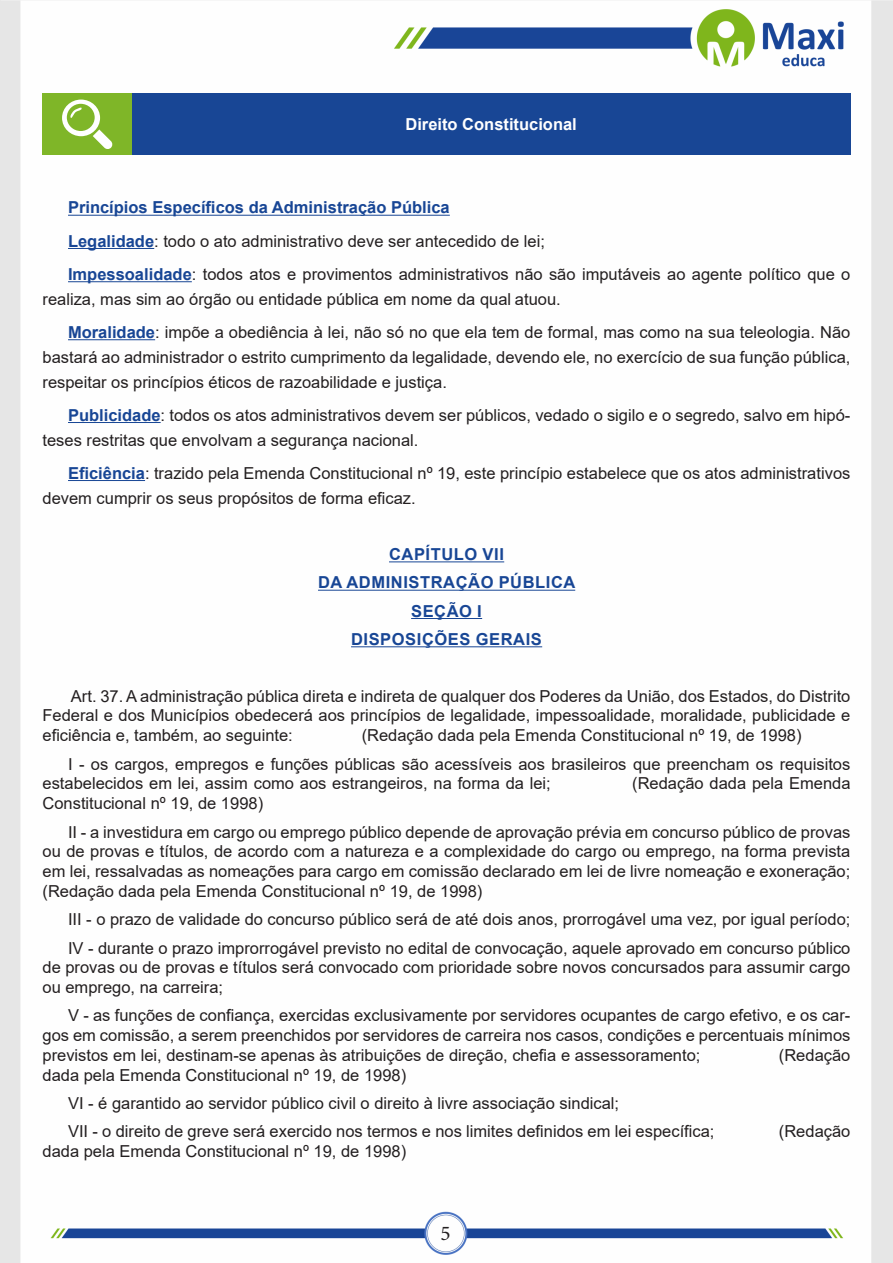
<style>
.page{position:relative;width:893px;height:1263px;background:#fff}
.page>*{position:absolute;margin:0;border:0;box-sizing:border-box;transform-origin:0 0}
.t1{font:21px "Minion Pro";color:#231f20}
.TEXTO_BASE{font:16.5px/19.8px "Arial";color:#231f20;text-align:justify}
.List_Paragraph{font:16.5px/24.8px "Arial";color:#231f20}
.TITULO_DE_LEI{font:700 16.5px "Arial";letter-spacing:.035em;color:#184695}
.TITULO_DE_LEI-2{font:700 16.5px "Arial";color:#184695}
.Titulo_de_Caixa{font:700 16.5px "Arial";color:#fff}
.s1{font-weight:700;color:#184695}
</style>
<div class="page">
<img style="left:0;top:0;width:893px;height:1263px">
<hr style="left:68px;top:215px;width:382px;height:1px;background:#184695">
<hr style="left:68px;top:248px;width:86px;height:1px;background:#184695">
<hr style="left:68px;top:281px;width:124px;height:1px;background:#184695">
<hr style="left:68px;top:339px;width:87px;height:1px;background:#184695">
<hr style="left:68px;top:422px;width:93px;height:1px;background:#184695">
<hr style="left:68px;top:480px;width:77px;height:1px;background:#184695">
<hr style="left:389px;top:561px;width:115px;height:1px;background:#184695">
<hr style="left:318px;top:590px;width:257px;height:1px;background:#184695">
<hr style="left:411px;top:618px;width:71px;height:1px;background:#184695">
<hr style="left:351px;top:646px;width:191px;height:1px;background:#184695">
<div style="left:43px;top:94px;width:89px;height:61px;background:#7fb628"></div>
<div style="left:132px;top:94px;width:718px;height:61px;background:#184695"></div>
<svg style="left:62px;top:100px;width:51px;height:49px"></svg>
<p class="Titulo_de_Caixa" style="left:405px;top:113px;width:173px">Direito Constitucional</p>
<p class="TITULO_DE_LEI-2" style="left:68px;top:196px;width:383px">Princípios Específicos da Administração Pública</p>
<p class="TEXTO_BASE" style="left:68px;top:231px;width:478px"><span class="s1">Legalidade</span>: todo o ato administrativo deve ser antecedido de lei;</p>
<p class="TEXTO_BASE" style="left:43px;top:262px;width:809px;line-height:24.8px;text-indent:26px"><span class="s1">Impessoalidade</span>: todos atos e provimentos administrativos não são imputáveis ao agente político que o realiza, mas sim ao órgão ou entidade pública em nome da qual atuou.</p>
<p class="TEXTO_BASE" style="left:43px;top:320px;width:809px;line-height:24.8px;text-indent:26px"><span class="s1">Moralidade</span>: impõe a obediência à lei, não só no que ela tem de formal, mas como na sua teleologia. Não bastará ao administrador o estrito cumprimento da legalidade, devendo ele, no exercício de sua função pública, respeitar os princípios éticos de razoabilidade e justiça.</p>
<p class="TEXTO_BASE" style="left:43px;top:402px;width:809px;line-height:24.8px;text-indent:26px"><span class="s1">Publicidade</span>: todos os atos administrativos devem ser públicos, vedado o sigilo e o segredo, salvo em hipó&shy;teses restritas que envolvam a segurança nacional.</p>
<p class="List_Paragraph" style="left:43px;top:460px;width:809px;text-indent:26px"><span class="s1">Eficiência</span>: trazido pela Emenda Constitucional nº 19, este princípio estabelece que os atos administrativos devem cumprir os seus propósitos de forma eficaz.</p>
<p class="TITULO_DE_LEI" style="left:389px;top:543px;width:116px">CAPÍTULO VII</p>
<p class="TITULO_DE_LEI" style="left:318px;top:571px;width:259px">DA ADMINISTRAÇÃO PÚBLICA</p>
<p class="TITULO_DE_LEI" style="left:411px;top:599px;width:72px">SEÇÃO I</p>
<p class="TITULO_DE_LEI" style="left:351px;top:628px;width:192px">DISPOSIÇÕES GERAIS</p>
<p class="TEXTO_BASE" style="left:43px;top:686px;width:809px;text-indent:28px">Art. 37. A administração pública direta e indireta de qualquer dos Poderes da União, dos Estados, do Distrito Federal e dos Municípios obedecerá aos princípios de legalidade, impessoalidade, moralidade, publicidade e eficiência e, também, ao seguinte:</p>
<p class="TEXTO_BASE" style="left:362px;top:725px;width:441px">(Redação dada pela Emenda Constitucional nº 19, de 1998)</p>
<p class="TEXTO_BASE" style="left:43px;top:754px;width:809px;text-indent:26px">I - os cargos, empregos e funções públicas são acessíveis aos brasileiros que preencham os requisitos estabelecidos em lei, assim como aos estrangeiros, na forma da lei;</p>
<p class="TEXTO_BASE" style="left:632px;top:773px;width:220px">(Redação dada pela Emenda</p>
<p class="TEXTO_BASE" style="left:43px;top:793px;width:222px">Constitucional nº 19, de 1998)</p>
<p class="TEXTO_BASE" style="left:43px;top:822px;width:809px;text-indent:26px">II - a investidura em cargo ou emprego público depende de aprovação prévia em concurso público de provas ou de provas e títulos, de acordo com a natureza e a complexidade do cargo ou emprego, na forma prevista em lei, ressalvadas as nomeações para cargo em comissão declarado em lei de livre nomeação e exoneração; (Redação dada pela Emenda Constitucional nº 19, de 1998)</p>
<p class="TEXTO_BASE" style="left:68px;top:909px;width:784px">III - o prazo de validade do concurso público será de até dois anos, prorrogável uma vez, por igual período;</p>
<p class="TEXTO_BASE" style="left:43px;top:938px;width:809px;text-indent:26px">IV - durante o prazo improrrogável previsto no edital de convocação, aquele aprovado em concurso público de provas ou de provas e títulos será convocado com prioridade sobre novos concursados para assumir cargo ou emprego, na carreira;</p>
<p class="TEXTO_BASE" style="left:43px;top:1006px;width:809px;text-indent:26px">V - as funções de confiança, exercidas exclusivamente por servidores ocupantes de cargo efetivo, e os car&shy;gos em comissão, a serem preenchidos por servidores de carreira nos casos, condições e percentuais mínimos previstos em lei, destinam-se apenas às atribuições de direção, chefia e assessoramento;</p>
<p class="TEXTO_BASE" style="left:779px;top:1045px;width:73px">(Redação</p>
<p class="TEXTO_BASE" style="left:43px;top:1065px;width:365px">dada pela Emenda Constitucional nº 19, de 1998)</p>
<p class="TEXTO_BASE" style="left:68px;top:1093px;width:553px">VI - é garantido ao servidor público civil o direito à livre associação sindical;</p>
<p class="TEXTO_BASE" style="left:68px;top:1122px;width:648px">VII - o direito de greve será exercido nos termos e nos limites definidos em lei específica;</p>
<p class="TEXTO_BASE" style="left:779px;top:1122px;width:73px">(Redação</p>
<p class="TEXTO_BASE" style="left:43px;top:1141px;width:365px">dada pela Emenda Constitucional nº 19, de 1998)</p>
<p class="t1" style="left:440px;top:1219px;width:12px">5</p>
</div>
